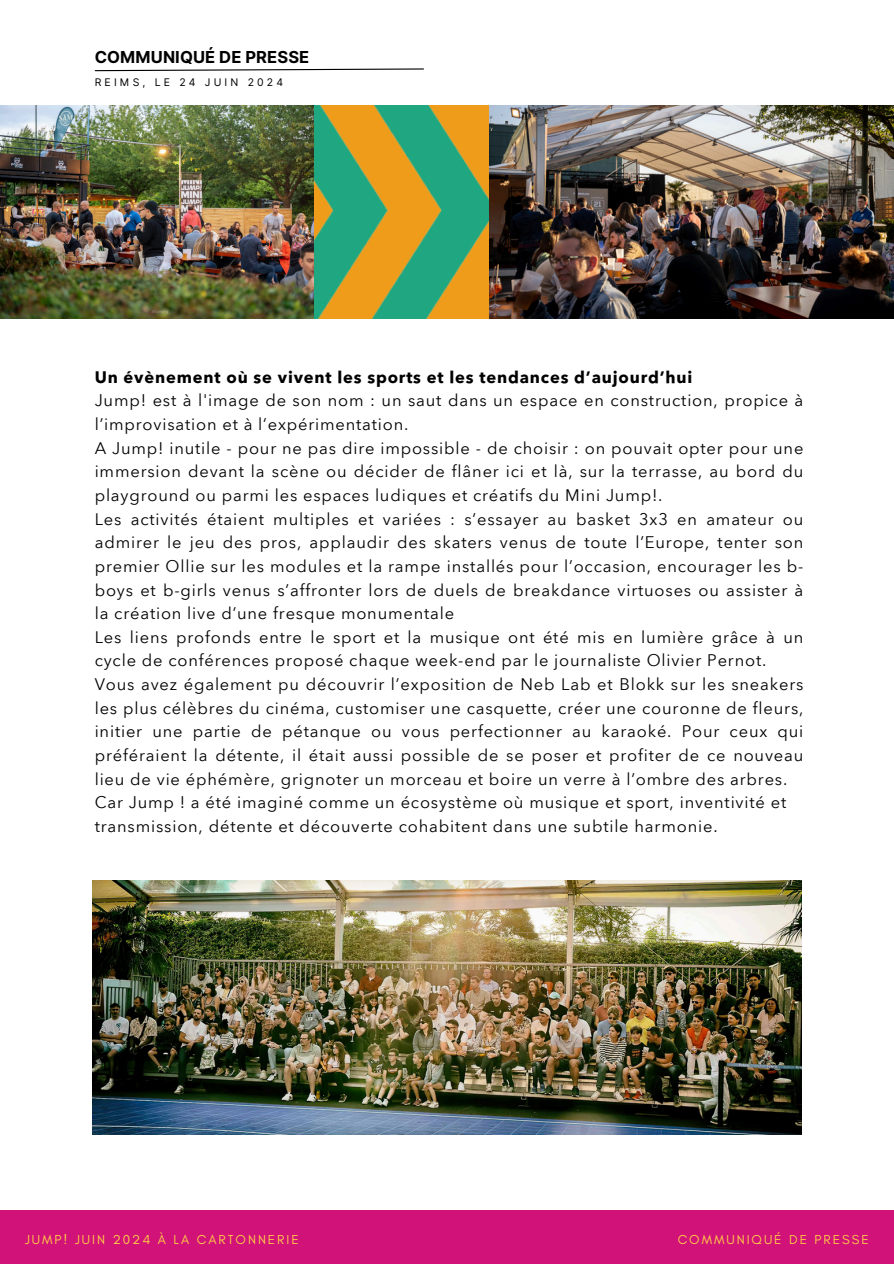
<style>
.page{position:relative;width:894px;height:1264px;background:#fff}
.page>*{position:absolute;margin:0;border:0;box-sizing:border-box;transform-origin:0 0}
.t1{font:16.5px/23.7px "Avenir Next Arabic";letter-spacing:.05em;color:#000}
.t2{font:700 16.5px "Inter";letter-spacing:.005em;color:#000}
.t3{font:13.2px "Glacial Indifference";letter-spacing:.15em;color:#ffcc46}
.t4{font:10.5px "Inter";letter-spacing:.3em;color:#000}
.s1{font-weight:700}
</style>
<div class="page">
<svg style="left:94px;top:68px;width:330px;height:4px"></svg>
<div style="left:0;top:1210px;width:893px;height:53px;background:#d11279"></div>
<img style="left:0;top:105px;width:320px;height:213px">
<img style="left:315px;top:106px;width:174px;height:212px">
<img style="left:489px;top:106px;width:404px;height:212px">
<img style="left:92px;top:880px;width:709px;height:254px">
<h2 class="t2" style="left:95px;top:47px;width:216px">COMMUNIQUÉ DE PRESSE</h2>
<p class="t4" style="left:95px;top:76px;width:190px">REIMS, LE 24 JUIN 2024</p>
<h1 class="t1" style="left:95px;top:365px;width:710px"><span class="s1">Un évènement où se vivent les sports et les tendances d’aujourd’hui<br></span>Jump! est à l'image de son nom : un saut dans un espace en construction, propice à l’improvisation et à l’expérimentation.<br>A Jump! inutile - pour ne pas dire impossible - de choisir : on pouvait opter pour une immersion devant la scène ou décider de flâner ici et là, sur la terrasse, au bord du playground ou parmi les espaces ludiques et créatifs du Mini Jump!.<br>Les activités étaient multiples et variées : s’essayer au basket 3x3 en amateur ou admirer le jeu des pros, applaudir des skaters venus de toute l’Europe, tenter son premier Ollie sur les modules et la rampe installés pour l’occasion, encourager les b&shy;boys et b-girls venus s’affronter lors de duels de breakdance virtuoses ou assister à la création live d’une fresque monumentale<br>Les liens profonds entre le sport et la musique ont été mis en lumière grâce à un cycle de conférences proposé chaque week-end par le journaliste Olivier Pernot.<br>Vous avez également pu découvrir l’exposition de Neb Lab et Blokk sur les sneakers les plus célèbres du cinéma, customiser une casquette, créer une couronne de fleurs, initier une partie de pétanque ou vous perfectionner au karaoké. Pour ceux qui préféraient la détente, il était aussi possible de se poser et profiter de ce nouveau lieu de vie éphémère, grignoter un morceau et boire un verre à l’ombre des arbres.<br>Car Jump ! a été imaginé comme un écosystème où musique et sport, inventivité et transmission, détente et découverte cohabitent dans une subtile harmonie.</h1>
<h3 class="t3" style="left:25px;top:1231px;width:275px">JUMP! JUIN 2024 À LA CARTONNERIE</h3>
<p class="t3" style="left:677px;top:1231px;width:192px">COMMUNIQUÉ DE PRESSE</p>
</div>
